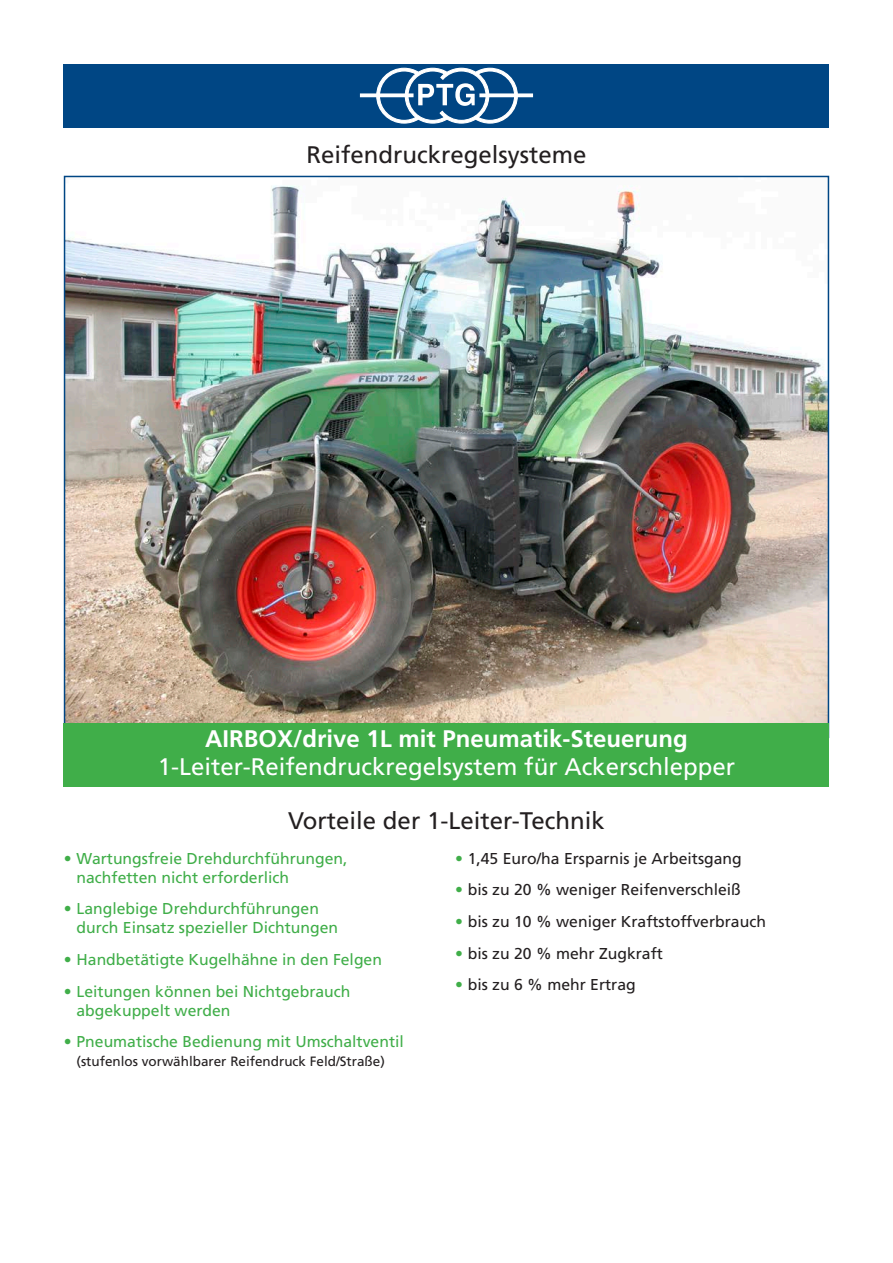
<style>
.page{position:relative;width:893px;height:1263px;background:#fff}
.page>*{position:absolute;margin:0;border:0;box-sizing:border-box;transform-origin:0 0}
.t1{font:24px "Frutiger";color:#231f20}
.t2{font:24px "Frutiger";color:#fff}
.t3{font:700 24px "Frutiger";color:#fff}
.t4{font:15.75px/18.9px "Frutiger";color:#40ae49}
.t5{font:15.75px "Frutiger";color:#231f20}
.t6{font:13.5px "Frutiger";color:#231f20}
.s1{color:#40ae49}
</style>
<div class="page">
<img style="left:67px;top:185px;width:759px;height:538px">
<div style="left:64px;top:64px;width:765px;height:64px;background:#004684"></div>
<div style="left:360px;top:93px;width:54px;height:4px;border:1px solid #fff"></div>
<div style="left:479px;top:93px;width:54px;height:4px;border:1px solid #fff"></div>
<svg style="left:376px;top:67px;width:142px;height:57px"></svg>
<div style="left:64px;top:723px;width:765px;height:64px;background:#40ae49"></div>
<h1 class="t1" style="left:306px;top:141px;width:282px">Reifendruckregelsysteme</h1>
<h1 class="t3" style="left:205px;top:724px;width:484px">AIRBOX/drive 1L mit Pneumatik-Steuerung</h1>
<h1 class="t2" style="left:158px;top:753px;width:579px">1-Leiter-Reifendruckregelsystem für Ackerschlepper</h1>
<h1 class="t1" style="left:288px;top:806px;width:318px">Vorteile der 1-Leiter-Technik</h1>
<p class="t4" style="left:77px;top:849px;width:272px;text-indent:-13px">• Wartungsfreie Drehdurchführungen, nachfetten nicht erforderlich</p>
<p class="t4" style="left:77px;top:899px;width:263px;text-indent:-13px">• Langlebige Drehdurchführungen durch Einsatz spezieller Dichtungen</p>
<p class="t4" style="left:64px;top:950px;width:320px">• Handbetätigte Kugelhähne in den Felgen</p>
<p class="t4" style="left:77px;top:981px;width:275px;text-indent:-13px">• Leitungen können bei Nichtgebrauch abgekuppelt werden</p>
<p class="t4" style="left:64px;top:1032px;width:342px">• Pneumatische Bedienung mit Umschaltventil</p>
<p class="t6" style="left:77px;top:1053px;width:310px">(stufenlos vorwählbarer Reifendruck Feld/Straße)</p>
<p class="t5" style="left:455px;top:849px;width:288px"><span class="s1">•</span> 1,45 Euro/ha Ersparnis je Arbeitsgang</p>
<p class="t5" style="left:455px;top:881px;width:287px"><span class="s1">•</span> bis zu 20 % weniger Reifenverschleiß</p>
<p class="t5" style="left:455px;top:912px;width:312px"><span class="s1">•</span> bis zu 10 % weniger Kraftstoffverbrauch</p>
<p class="t5" style="left:455px;top:944px;width:209px"><span class="s1">•</span> bis zu 20 % mehr Zugkraft</p>
<p class="t5" style="left:455px;top:976px;width:182px"><span class="s1">•</span> bis zu 6 % mehr Ertrag</p>
</div>
